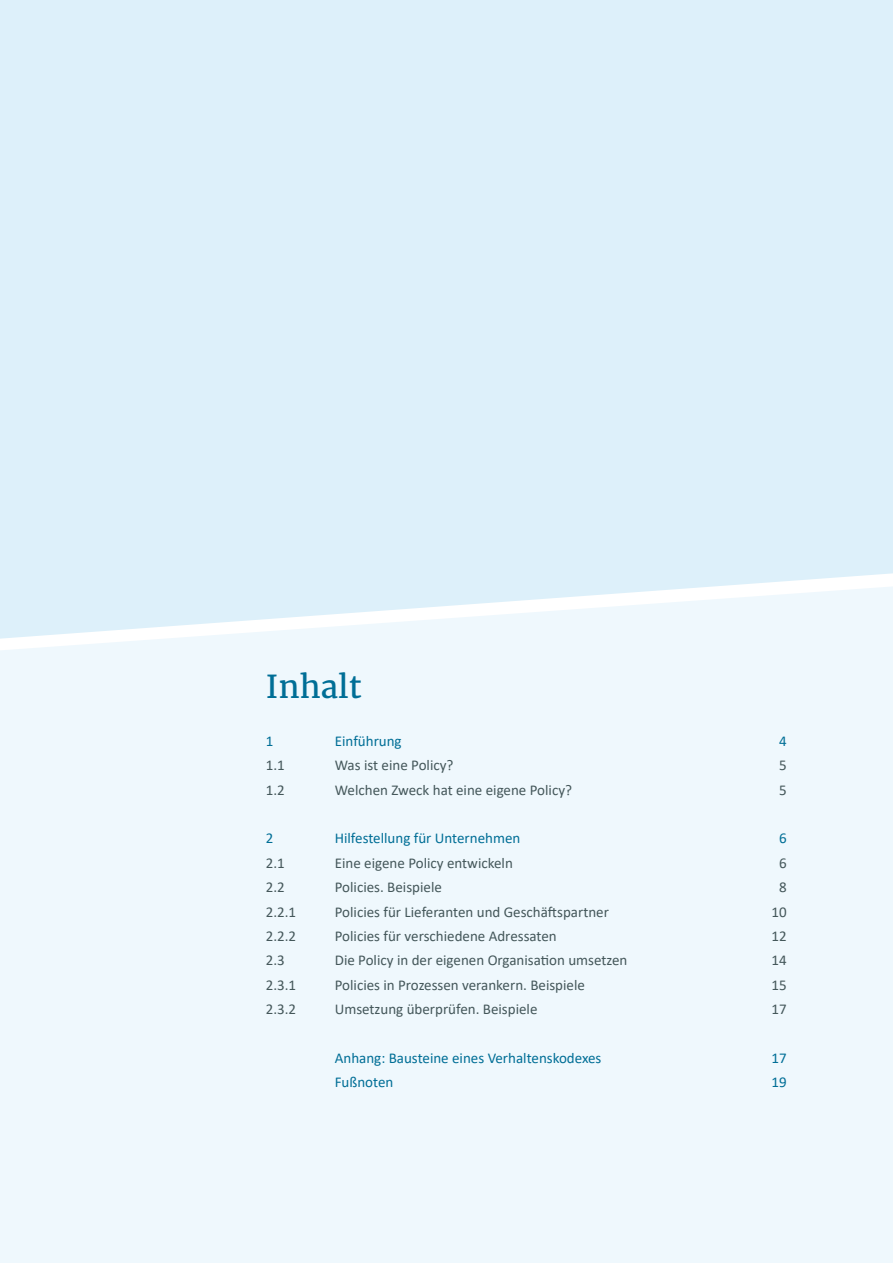
<style>
.page{position:relative;width:893px;height:1263px;background:#fff}
.page>*{position:absolute;margin:0;border:0;box-sizing:border-box;transform-origin:0 0}
.t1{font:31.5px "Merriweather";color:#006e96}
.t2{font:15px "Calibri";color:#44575a}
.t3{font:15px "Calibri";color:#006e96}
</style>
<div class="page">
<div style="left:0;top:639px;width:892px;height:624px;background:#eff8fd"></div>
<div style="left:0;top:0;width:893px;height:639px;background:#ddf0fa"></div>
<img style="left:892px;top:586px;width:1px;height:677px">
<h1 class="t1" style="left:266px;top:667px;width:98px">Inhalt</h1>
<p class="t3" style="left:266px;top:730px;width:9px">1</p>
<p class="t3" style="left:335px;top:730px;width:68px">Einführung</p>
<p class="t3" style="left:779px;top:730px;width:9px">4</p>
<p class="t2" style="left:266px;top:755px;width:20px">1.1</p>
<p class="t2" style="left:335px;top:755px;width:120px">Was ist eine Policy?</p>
<p class="t2" style="left:779px;top:755px;width:9px">5</p>
<p class="t2" style="left:266px;top:779px;width:20px">1.2</p>
<p class="t2" style="left:335px;top:779px;width:239px">Welchen Zweck hat eine eigene Policy?</p>
<p class="t2" style="left:779px;top:779px;width:9px">5</p>
<p class="t3" style="left:266px;top:828px;width:9px">2</p>
<p class="t3" style="left:335px;top:828px;width:187px">Hilfestellung für Unternehmen</p>
<p class="t3" style="left:779px;top:828px;width:9px">6</p>
<p class="t2" style="left:266px;top:852px;width:20px">2.1</p>
<p class="t2" style="left:335px;top:852px;width:180px">Eine eigene Policy entwickeln</p>
<p class="t2" style="left:779px;top:852px;width:9px">6</p>
<p class="t2" style="left:266px;top:877px;width:20px">2.2</p>
<p class="t2" style="left:335px;top:877px;width:109px">Policies. Beispiele</p>
<p class="t2" style="left:779px;top:877px;width:9px">8</p>
<p class="t2" style="left:266px;top:901px;width:32px">2.2.1</p>
<p class="t2" style="left:335px;top:901px;width:276px">Policies für Lieferanten und Geschäftspartner</p>
<p class="t2" style="left:771px;top:901px;width:17px">10</p>
<p class="t2" style="left:266px;top:925px;width:32px">2.2.2</p>
<p class="t2" style="left:335px;top:925px;width:224px">Policies für verschiedene Adressaten</p>
<p class="t2" style="left:771px;top:925px;width:17px">12</p>
<p class="t2" style="left:266px;top:950px;width:20px">2.3</p>
<p class="t2" style="left:335px;top:950px;width:294px">Die Policy in der eigenen Organisation umsetzen</p>
<p class="t2" style="left:771px;top:950px;width:17px">14</p>
<p class="t2" style="left:266px;top:974px;width:32px">2.3.1</p>
<p class="t2" style="left:335px;top:974px;width:252px">Policies in Prozessen verankern. Beispiele</p>
<p class="t2" style="left:771px;top:974px;width:17px">15</p>
<p class="t2" style="left:266px;top:999px;width:32px">2.3.2</p>
<p class="t2" style="left:335px;top:999px;width:204px">Umsetzung überprüfen. Beispiele</p>
<p class="t2" style="left:771px;top:999px;width:17px">17</p>
<p class="t3" style="left:335px;top:1047px;width:268px">Anhang: Bausteine eines Verhaltenskodexes</p>
<p class="t3" style="left:771px;top:1047px;width:17px">17</p>
<p class="t3" style="left:335px;top:1072px;width:60px">Fußnoten</p>
<p class="t3" style="left:771px;top:1072px;width:17px">19</p>
</div>
